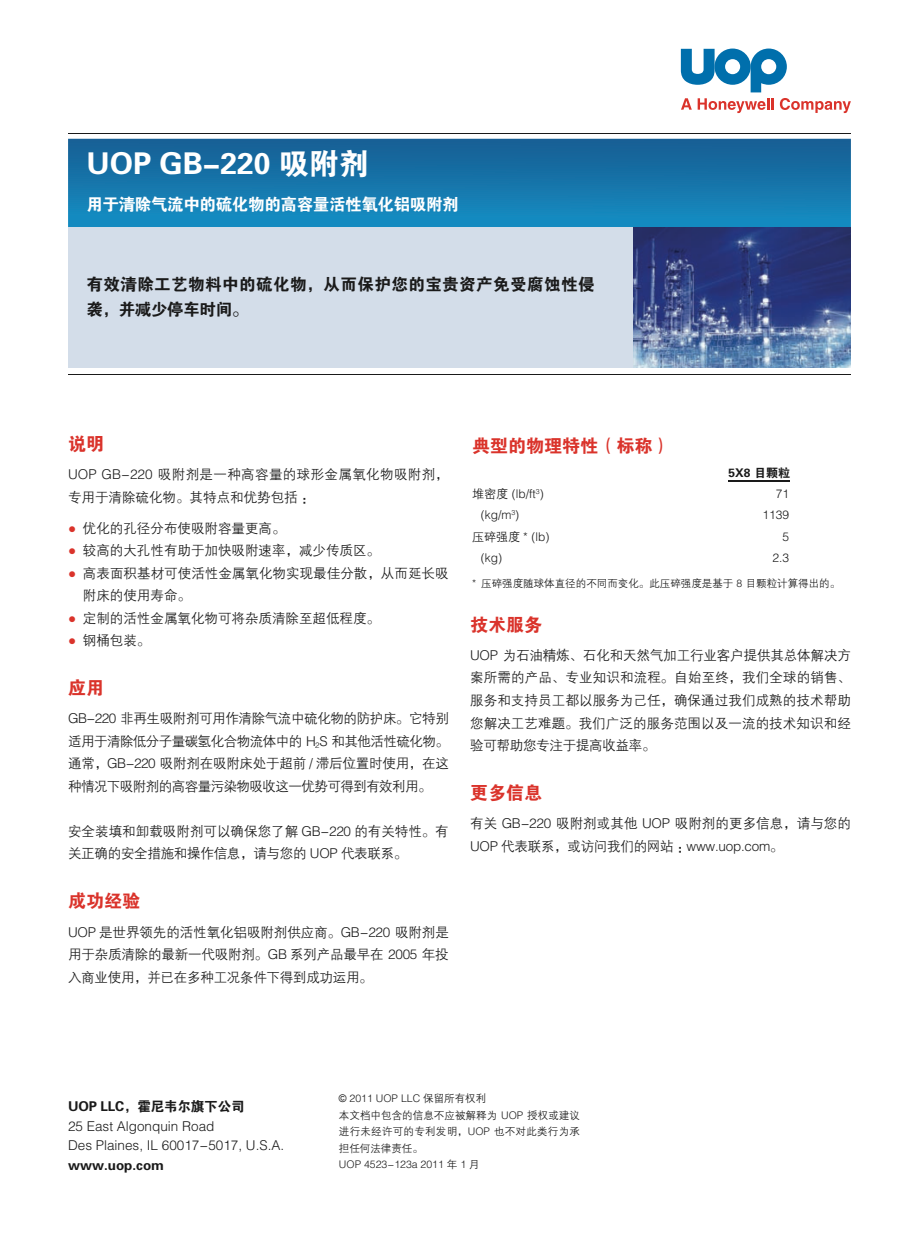
<style>
.page{position:relative;width:919px;height:1238px;background:#fff}
.page>*{position:absolute;margin:0;border:0;box-sizing:border-box;transform-origin:0 0}
.t1{font:30px "FZDHTJW GB1 0";color:#fff}
.t2{font:18px "FZDHTJW GB1 0";color:#da332b}
.t3{font:16.5px/25.5px "FZDHTJW GB1 0";letter-spacing:.03em;color:#1a1a1a}
.t4{font:16.5px "FZDHTJW GB1 0";letter-spacing:-.02em;color:#fff}
.t5{font:13.5px/22.5px "FZZDXJW GB1 0";color:#1a1a1a}
.t6{font:13.5px/22.5px "FZZDXJW GB1 0";letter-spacing:-.02em;color:#1a1a1a}
.t7{font:13.5px "FZDHTJW GB1 0";letter-spacing:-.01em;color:#1a1a1a}
.t8{font:12px "FZZDXJW GB1 0";color:#1a1a1a}
.t9{font:12px "FZDHTJW GB1 0";color:#1a1a1a}
.t10{font:10.5px/16.5px "FZZDXJW GB1 0";color:#1a1a1a}
.s1{font-family:"Arial";color:#da332b}
.s2{font-family:"Arial"}
</style>
<div class="page">
<hr style="left:728px;top:480px;width:62px;height:1px;background:#1a1a1a">
<svg style="left:680px;top:49px;width:106px;height:43px"></svg>
<svg style="left:681px;top:98px;width:10px;height:12px"></svg>
<svg style="left:697px;top:98px;width:76px;height:15px"></svg>
<svg style="left:779px;top:98px;width:71px;height:15px"></svg>
<svg style="left:68px;top:139px;width:782px;height:88px;background:#1675aa"></svg>
<div style="left:68px;top:227px;width:782px;height:141px;background:#d3dde9"></div>
<img style="left:633px;top:227px;width:217px;height:141px">
<hr style="left:68px;top:133px;width:782px;height:1px;background:#1a1a1a">
<hr style="left:68px;top:374px;width:782px;height:1px;background:#1a1a1a">
<h1 class="t1" style="left:86px;top:147px;width:284px">UOP GB-220 吸附剂</h1>
<p class="t4" style="left:86px;top:195px;width:374px">用于清除气流中的硫化物的高容量活性氧化铝吸附剂</p>
<p class="t3" style="left:86px;top:272px;width:510px">有效清除工艺物料中的硫化物，从而保护您的宝贵资产免受腐蚀性侵袭，并减少停车时间。</p>
<h2 class="t2" style="left:68px;top:434px;width:37px">说明</h2>
<p class="t5" style="left:68px;top:464px;width:382px">UOP GB-220 吸附剂是一种高容量的球形金属氧化物吸附剂，专用于清除硫化物。其特点和优势包括：</p>
<p class="t5" style="left:68px;top:517px;width:219px"><span class="s1">●</span> 优化的孔径分布使吸附容量更高。</p>
<p class="t5" style="left:68px;top:540px;width:313px"><span class="s1">●</span> 较高的大孔性有助于加快吸附速率，减少传质区。</p>
<p class="t5" style="left:83px;top:562px;width:367px;text-indent:-15px"><span class="s1">●</span> 高表面积基材可使活性金属氧化物实现最佳分散，从而延长吸附床的使用寿命。</p>
<p class="t5" style="left:68px;top:607px;width:313px"><span class="s1">●</span> 定制的活性金属氧化物可将杂质清除至超低程度。</p>
<p class="t5" style="left:68px;top:630px;width:84px"><span class="s1">●</span> 钢桶包装。</p>
<h2 class="t2" style="left:68px;top:678px;width:37px">应用</h2>
<p class="t5" style="left:68px;top:708px;width:382px;text-align:justify">GB-220 非再生吸附剂可用作清除气流中硫化物的防护床。它特别适用于清除低分子量碳氢化合物流体中的 H<sub>2</sub>S 和其他活性硫化物。通常，GB-220 吸附剂在吸附床处于超前 / 滞后位置时使用，在这种情况下吸附剂的高容量污染物吸收这一优势可得到有效利用。</p>
<p class="t6" style="left:68px;top:820px;width:382px">安全装填和卸载吸附剂可以确保您了解 GB-220 的有关特性。有关正确的安全措施和操作信息，请与您的 UOP 代表联系。</p>
<h2 class="t2" style="left:68px;top:891px;width:73px">成功经验</h2>
<p class="t5" style="left:68px;top:921px;width:382px;text-align:justify">UOP 是世界领先的活性氧化铝吸附剂供应商。GB-220 吸附剂是用于杂质清除的最新一代吸附剂。GB 系列产品最早在 2005 年投入商业使用，并已在多种工况条件下得到成功运用。</p>
<h2 class="t2" style="left:472px;top:436px;width:199px">典型的物理特性（标称）</h2>
<p class="t9" style="left:728px;top:466px;width:63px">5X8 目颗粒</p>
<p class="t8" style="left:472px;top:487px;width:73px">堆密度 (lb/ft<sup>3</sup>)</p>
<p class="t8" style="left:775px;top:487px;width:15px">71</p>
<p class="t8" style="left:480px;top:509px;width:40px">(kg/m<sup>3</sup>)</p>
<p class="t8" style="left:762px;top:509px;width:28px">1139</p>
<p class="t8" style="left:472px;top:530px;width:79px">压碎强度 * (lb)</p>
<p class="t8" style="left:782px;top:530px;width:8px">5</p>
<p class="t8" style="left:480px;top:551px;width:23px">(kg)</p>
<p class="t8" style="left:772px;top:551px;width:18px">2.3</p>
<p class="t10" style="left:472px;top:575px;width:369px">* 压碎强度随球体直径的不同而变化。此压碎强度是基于 8 目颗粒计算得出的。</p>
<h2 class="t2" style="left:470px;top:614px;width:73px">技术服务</h2>
<p class="t5" style="left:470px;top:644px;width:382px;text-align:justify">UOP 为石油精炼、石化和天然气加工行业客户提供其总体解决方案所需的产品、专业知识和流程。自始至终，我们全球的销售、服务和支持员工都以服务为己任，确保通过我们成熟的技术帮助您解决工艺难题。我们广泛的服务范围以及一流的技术知识和经验可帮助您专注于提高收益率。</p>
<h2 class="t2" style="left:470px;top:782px;width:73px">更多信息</h2>
<p class="t6" style="left:470px;top:812px;width:382px">有关 GB-220 吸附剂或其他 UOP 吸附剂的更多信息，请与您的<br>UOP 代表联系，或访问我们的网站：www.uop.com。</p>
<p class="t7" style="left:68px;top:1099px;width:178px">UOP LLC，霍尼韦尔旗下公司</p>
<p class="t5" style="left:68px;top:1116px;width:218px;line-height:19.5px">25 East Algonquin Road<br>Des Plaines, IL 60017-5017, U.S.A.</p>
<p class="t7" style="left:68px;top:1157px;width:97px">www.uop.com</p>
<p class="t10" style="left:339px;top:1090px;width:242px"><span class="s2">©</span> 2011 UOP LLC 保留所有权利<br>本文档中包含的信息不应被解释为 UOP 授权或建议进行未经许可的专利发明，UOP 也不对此类行为承担任何法律责任。<br>UOP 4523-123a 2011 年 1 月</p>
</div>
